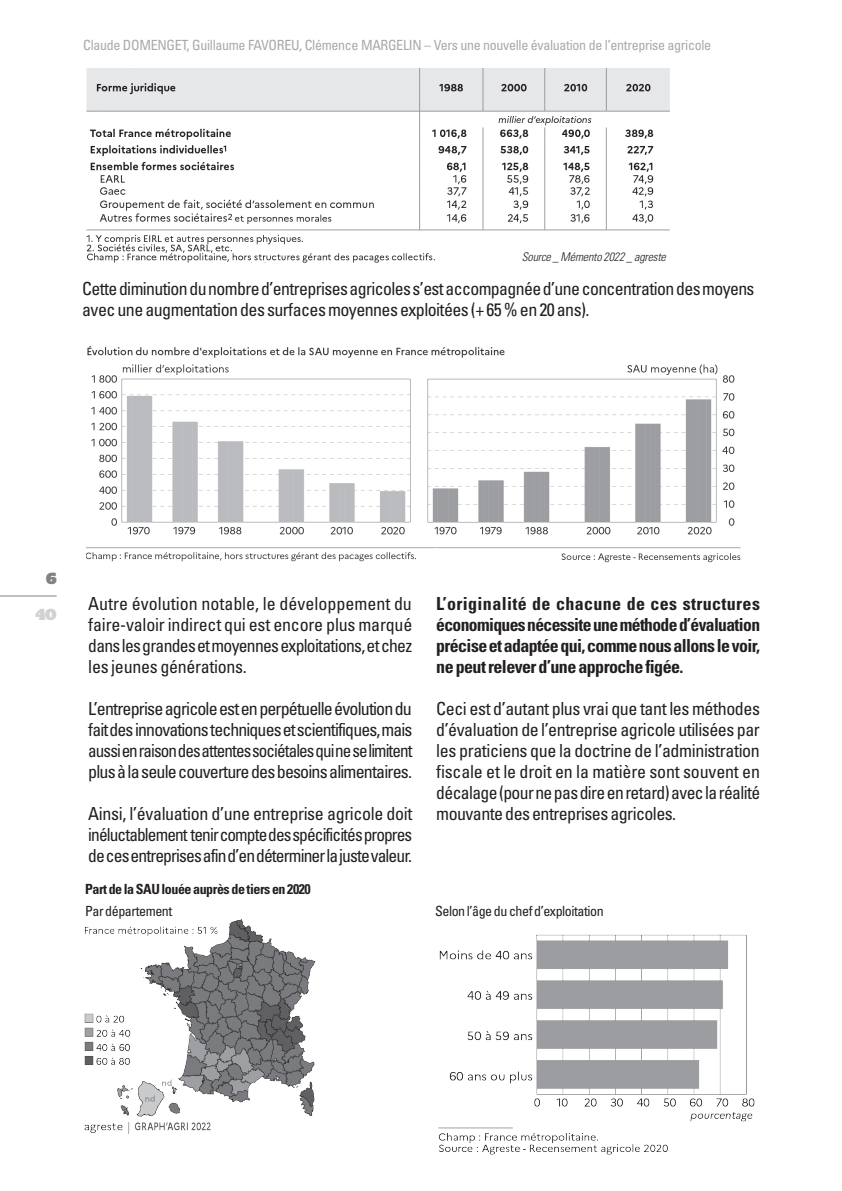
<style>
.page{position:relative;width:842px;height:1191px;background:#fff}
.page>*{position:absolute;margin:0;border:0;box-sizing:border-box;transform-origin:0 0}
.t1{font:condensed 18px/21px "Univers LT Std";letter-spacing:-.035em;color:#231f20;text-align:justify}
.t2{font:700 condensed 18px/21px "Univers LT Std";letter-spacing:-.03em;color:#231f20;text-align:justify}
.t3{font:900 16px "Stag";color:#d1d2d4}
.t4{font:900 16px "Stag";color:#808285}
.t5{font:condensed 14px "Univers LT Std";letter-spacing:-.025em;color:#a8a9ad}
.t6{font:condensed 14px "Univers LT Std";letter-spacing:-.03em;color:#231f20}
.t7{font:700 condensed 14px "Univers LT Std";letter-spacing:-.03em;color:#231f20}
.t8{font:italic 300 condensed 12px "Univers LT Std";letter-spacing:-.01em;color:#231f20}
</style>
<div class="page">
<img style="left:86px;top:69px;width:584px;height:194px">
<img style="left:87px;top:345px;width:654px;height:218px">
<img style="left:84px;top:919px;width:232px;height:215px">
<img style="left:438px;top:934px;width:317px;height:221px">
<svg style="left:435px;top:548px;width:1px;height:15px"></svg>
<hr style="left:0;top:595px;width:57px;height:1px;background:#808285">
<p class="t5" style="left:83px;top:36px;width:629px">Claude DOMENGET, Guillaume FAVOREU, Clémence MARGELIN – Vers une nouvelle évaluation de l’entreprise agricole</p>
<p class="t8" style="left:522px;top:249px;width:146px">Source _ Mémento 2022 _ agreste</p>
<p class="t1" style="left:82px;top:278px;width:674px">Cette diminution du nombre d’entreprises agricoles s’est accompagnée d’une concentration des moyens avec une augmentation des surfaces moyennes exploitées (+ 65% en 20 ans).</p>
<p class="t4" style="left:46px;top:569px;width:12px">6</p>
<p class="t3" style="left:35px;top:604px;width:23px">40</p>
<p class="t1" style="left:88px;top:593px;width:326px">Autre évolution notable, le développement du faire-valoir indirect qui est encore plus marqué dans les grandes et moyennes exploitations, et chez les jeunes générations.</p>
<p class="t1" style="left:88px;top:698px;width:326px">L’entreprise agricole est en perpétuelle évolution du fait desinnovationstechniques et scientifiques, mais aussi en raison des attentes sociétales qui ne se limitent plus à la seule couverture des besoins alimentaires.</p>
<p class="t1" style="left:88px;top:803px;width:326px">Ainsi, l’évaluation d’une entreprise agricole doit inéluctablement tenir compte des spécificités propres de ces entreprises afin d’en déterminer la juste valeur.</p>
<p class="t2" style="left:436px;top:593px;width:325px">L’originalité de chacune de ces structures économiques nécessite une méthode d’évaluation précise et adaptée qui, comme nous allons le voir, ne peut relever d’une approche figée.</p>
<p class="t1" style="left:436px;top:698px;width:325px">Ceci est d’autant plus vrai que tant les méthodes d’évaluation de l’entreprise agricole utilisées par les praticiens que la doctrine de l’administration fiscale et le droit en la matière sont souvent en décalage (pour ne pas dire en retard) avec la réalité mouvante des entreprises agricoles.</p>
<p class="t7" style="left:85px;top:880px;width:227px">Part de la SAU louée auprès de tiers en 2020</p>
<p class="t6" style="left:85px;top:902px;width:89px">Par département</p>
<p class="t6" style="left:435px;top:902px;width:170px">Selon l’âge du chef d’exploitation</p>
</div>
